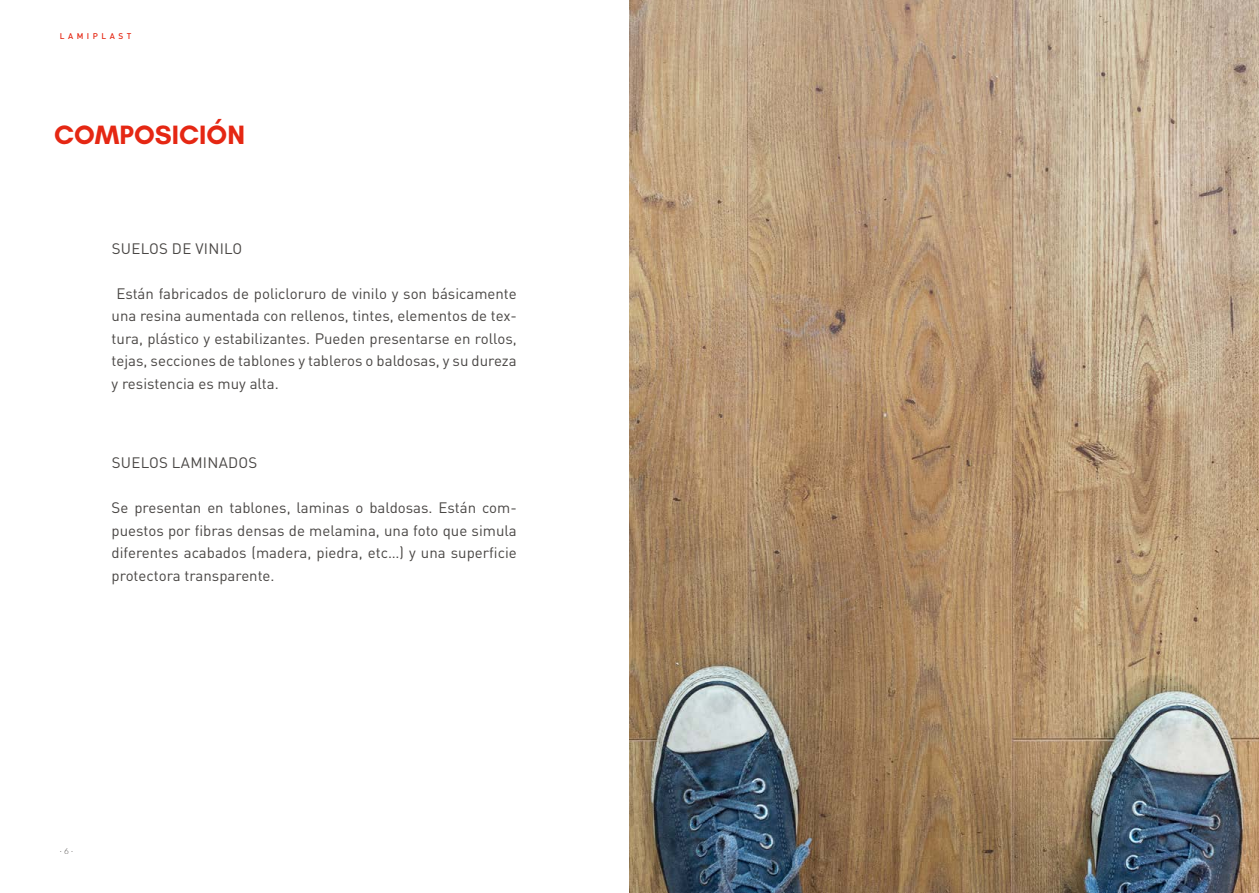
<style>
.page{position:relative;width:1259px;height:893px;background:#fff}
.page>*{position:absolute;margin:0;border:0;box-sizing:border-box;transform-origin:0 0}
.t1{font:700 27px "Glacial Indifference";color:#e52713}
.t2{font:15px/22.5px "DIN Pro";color:#494644;text-align:justify}
.t3{font:15px "DIN Pro";letter-spacing:.02em;color:#494644}
.t4{font:500 8.25px "DIN Pro";letter-spacing:.43em;color:#e52713}
.t5{font:300 8.25px "Lato";color:#494644}
</style>
<div class="page">
<img style="left:629px;top:0;width:630px;height:893px">
<p class="t4" style="left:60px;top:29px;width:73px">LAMIPLAST</p>
<h1 class="t1" style="left:54px;top:118px;width:192px">COMPOSICIÓN</h1>
<p class="t3" style="left:112px;top:236px;width:132px">SUELOS DE VINILO</p>
<p class="t2" style="left:112px;top:281px;width:407px;text-indent:5px">Están fabricados de policloruro de vinilo y son básicamente una resina aumentada con rellenos, tintes, elementos de tex&shy;tura, plástico y estabilizantes. Pueden presentarse en rollos, tejas, secciones de tablones y tableros o baldosas, y su dureza y resistencia es muy alta.</p>
<p class="t3" style="left:112px;top:451px;width:147px">SUELOS LAMINADOS</p>
<p class="t2" style="left:112px;top:495px;width:407px">Se presentan en tablones, laminas o baldosas. Están com&shy;puestos por fibras densas de melamina, una foto que simula diferentes acabados (madera, piedra, etc…) y una superficie protectora transparente.</p>
<p class="t5" style="left:60px;top:845px;width:15px">· 6 ·</p>
</div>
